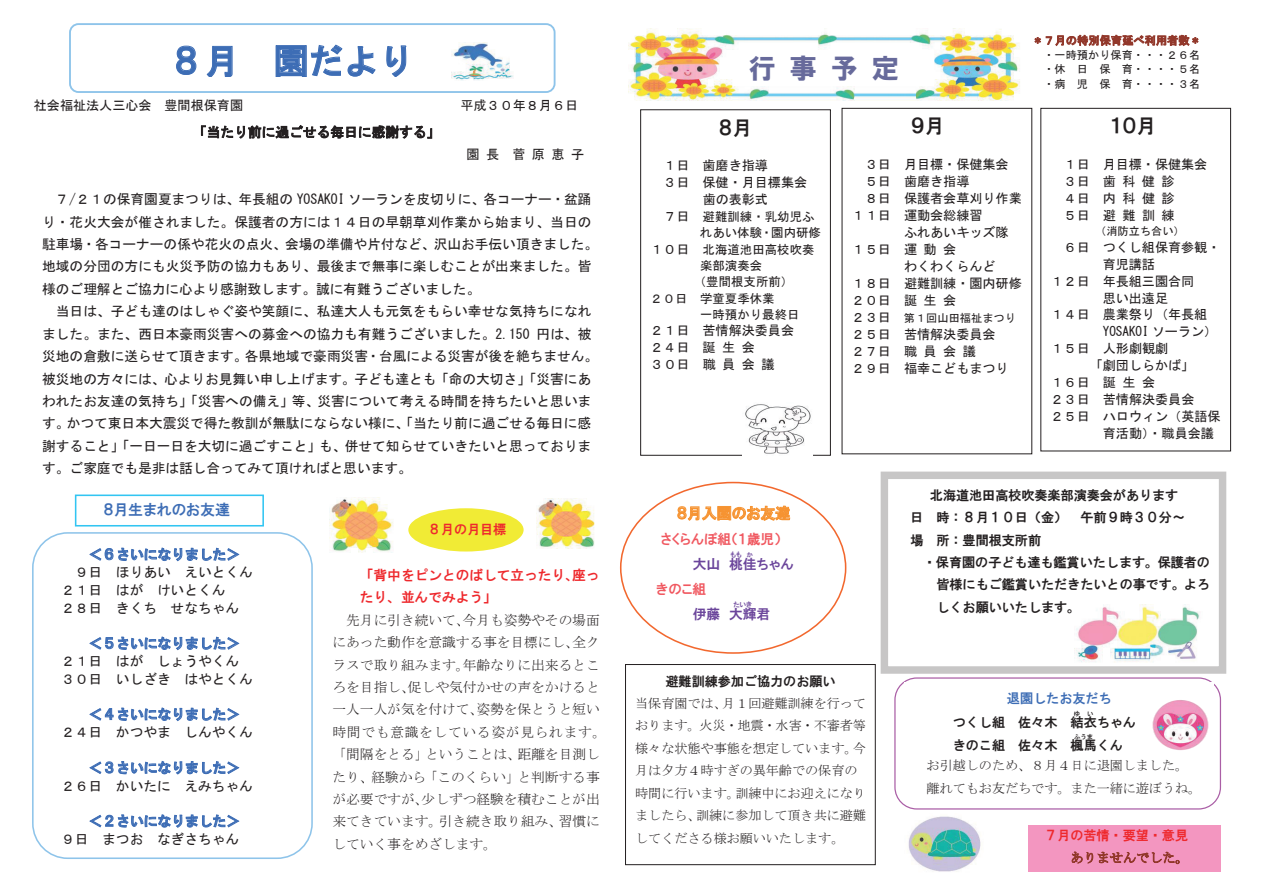
<style>
.page{position:relative;width:1263px;height:893px;background:#fff}
.page>*{position:absolute;margin:0;border:0;box-sizing:border-box;transform-origin:0 0}
.t1{font:34.8px "HG Gothic E";letter-spacing:.005em;color:#3d6db5}
.t2{font:27.3px "HGP Soei Kakugothic UB";color:#676a9b}
.t3{font:19.8px "HGP Gothic E";color:#231f20}
.t4{font:15px "HGP Gothic E";color:#3d6db5}
.t5{font:15px "HGP Gothic E";color:#f69331}
.t6{font:13.8px/22.4px "MS Gothic";color:#231f20}
.t7{font:13.8px/22.4px "MS Mincho";color:#231f20}
.t8{font:13.8px "HG Gothic E";color:#3d6db5}
.t9{font:13.8px/22.4px "HG Gothic E";color:#ee292d}
.t10{font:13.8px "HGP Gothic E";color:#f0575f}
.t11{font:13.8px "HGP Gothic E";color:#6b459b}
.t12{font:13.2px/17px "MS Gothic";color:#231f20}
.t13{font:13.2px/22.4px "MS Mincho";color:#231f20}
.t14{font:13.2px/22.4px "HG Gothic E";color:#231f20}
.t15{font:13.2px/17px "MS Gothic";letter-spacing:.245em;color:#231f20}
.t16{font:13.2px "HG Gothic E";color:#ee292d}
.t17{font:13.2px "HG Gothic E";color:#3d6db5}
.t18{font:12.45px "MS Gothic";color:#231f20}
.t19{font:11.25px/14.5px "MS Gothic";color:#231f20;text-align:justify}
.t20{font:11.25px "MS Gothic";color:#92382b}
.t21{font:6.9px "HGP Gothic E";color:#6b459b}
.t22{font:6.3px "HG Gothic E";color:#231f20}
.t23{font:6.3px "HGP Gothic E";color:#6b459b}
.s1{font-size:13.2px}
</style>
<div class="page">
<svg style="left:176px;top:45px;width:21px;height:30px"></svg>
<svg style="left:206px;top:45px;width:27px;height:31px"></svg>
<svg style="left:275px;top:44px;width:101px;height:32px"></svg>
<svg style="left:386px;top:45px;width:21px;height:31px"></svg>
<div style="left:408px;top:508px;width:116px;height:43px;background:#f1eb35;border-radius:50%"></div>
<img style="left:628px;top:29px;width:392px;height:72px">
<div style="left:1028px;top:825px;width:192px;height:47px;background:#f396c0"></div>
<svg style="left:89px;top:548px;width:150px;height:13px"></svg>
<svg style="left:89px;top:637px;width:150px;height:13px"></svg>
<svg style="left:89px;top:707px;width:150px;height:14px"></svg>
<svg style="left:89px;top:761px;width:150px;height:13px"></svg>
<svg style="left:89px;top:814px;width:150px;height:14px"></svg>
<svg style="left:201px;top:125px;width:231px;height:14px"></svg>
<div style="left:640px;top:109px;width:191px;height:347px;border:1px solid #231f20"></div>
<div style="left:1040px;top:108px;width:191px;height:343px;border:1px solid #231f20"></div>
<svg style="left:1034px;top:35px;width:164px;height:12px"></svg>
<div style="left:32px;top:532px;width:281px;height:327px;border:2px solid #8ec4ea;border-radius:35px"></div>
<svg style="left:677px;top:506px;width:113px;height:15px"></svg>
<svg style="left:1072px;top:852px;width:107px;height:13px"></svg>
<div style="left:69px;top:23px;width:486px;height:70px;border:2px solid #8ec4ea;border-radius:8px"></div>
<img style="left:451px;top:42px;width:62px;height:39px">
<div style="left:75px;top:494px;width:189px;height:32px;border:2px solid #32c5f2"></div>
<img style="left:536px;top:499px;width:59px;height:49px">
<img style="left:330px;top:498px;width:63px;height:55px">
<img style="left:743px;top:404px;width:70px;height:51px">
<div style="left:625px;top:664px;width:251px;height:201px;border:1px solid #231f20"></div>
<svg style="left:881px;top:472px;width:345px;height:202px"></svg>
<img style="left:1074px;top:605px;width:128px;height:58px">
<div style="left:894px;top:677px;width:327px;height:133px;border:1px solid #aa5fa6;border-radius:22px"></div>
<div style="left:904px;top:682px;width:310px;height:120px;background:#fff"></div>
<img style="left:908px;top:816px;width:73px;height:56px">
<img style="left:1152px;top:700px;width:56px;height:50px">
<h1 class="t1" style="left:169px;top:44px;width:246px">８月 園だより</h1>
<h2 class="t2" style="left:748px;top:55px;width:152px">行事予定</h2>
<p class="t12" style="left:34px;top:97px;width:211px">社会福祉法人三心会 豊間根保育園</p>
<p class="t12" style="left:460px;top:97px;width:119px">平成３０年８月６日</p>
<p class="t6" style="left:193px;top:121px;width:249px">「当たり前に過ごせる毎日に感謝する」</p>
<p class="t12" style="left:466px;top:146px;width:119px">園長 菅原恵子</p>
<p class="t6" style="left:42px;top:188px;width:558px;text-indent:13px">７/２１の保育園夏まつりは、年長組の YOSAKOI ソーランを皮切りに、各コーナー・盆踊り・花火大会が催されました。保護者の方には１４日の早朝草刈作業から始まり、当日の駐車場・各コーナーの係や花火の点火、会場の準備や片付など、沢山お手伝い頂きました。地域の分団の方にも火災予防の協力もあり、最後まで無事に楽しむことが出来ました。皆様のご理解とご協力に心より感謝致します。誠に有難うございました。</p>
<p class="t6" style="left:42px;top:300px;width:558px;text-indent:14px">当日は、子ども達のはしゃぐ姿や笑顔に、私達大人も元気をもらい幸せな気持ちになれました。また、西日本豪雨災害への募金への協力も有難うございました。2.150 円は、被災地の倉敷に送らせて頂きます。各県地域で豪雨災害・台風による災害が後を絶ちません。被災地の方々には、心よりお見舞い申し上げます。子ども達とも「命の大切さ」「災害にあわれたお友達の気持ち」「災害への備え」等、災害について考える時間を持ちたいと思います。かつて東日本大震災で得た教訓が無駄にならない様に、「当たり前に過ごせる毎日に感謝すること」「一日一日を大切に過ごすこと」も、併せて知らせていきたいと思っております。ご家庭でも是非は話し合ってみて頂ければと思います。</p>
<h3 class="t3" style="left:719px;top:117px;width:34px">８月</h3>
<p class="t12" style="left:663px;top:157px;width:106px">１日 歯磨き指導</p>
<p class="t12" style="left:663px;top:174px;width:145px">３日 保健・月目標集会</p>
<p class="t12" style="left:703px;top:191px;width:67px">歯の表彰式</p>
<p class="t18" style="left:663px;top:210px;width:153px"><span class="s1">７日</span> 避難訓練・乳幼児ふ</p>
<p class="t18" style="left:700px;top:226px;width:122px">れあい体験・園内研修</p>
<p class="t18" style="left:650px;top:243px;width:166px"><span class="s1">１０日</span> 北海道池田高校吹奏</p>
<p class="t18" style="left:700px;top:260px;width:64px">楽部演奏会</p>
<p class="t18" style="left:694px;top:276px;width:101px">（豊間根支所前）</p>
<p class="t18" style="left:650px;top:292px;width:126px">２０日 学童夏季休業</p>
<p class="t18" style="left:700px;top:308px;width:101px">一時預かり最終日</p>
<p class="t12" style="left:650px;top:322px;width:146px">２１日 苦情解決委員会<br>２４日 誕生会<br>３０日 職員会議</p>
<h3 class="t3" style="left:911px;top:116px;width:34px">９月</h3>
<p class="t12" style="left:865px;top:156px;width:145px">３日 月目標・保健集会</p>
<p class="t12" style="left:865px;top:173px;width:106px">５日 歯磨き指導</p>
<p class="t12" style="left:865px;top:190px;width:159px">８日 保護者会草刈り作業</p>
<p class="t12" style="left:852px;top:207px;width:132px">１１日 運動会総練習</p>
<p class="t12" style="left:904px;top:224px;width:106px">ふれあいキッズ隊</p>
<p class="t12" style="left:852px;top:241px;width:106px">１５日 運動会</p>
<p class="t12" style="left:904px;top:258px;width:93px">わくわくらんど</p>
<p class="t12" style="left:852px;top:275px;width:172px">１８日 避難訓練・園内研修</p>
<p class="t12" style="left:852px;top:292px;width:106px">２０日 誕生会</p>
<p class="t19" style="left:852px;top:310px;width:166px"><span class="s1">２３日</span> 第１回山田福祉まつり</p>
<p class="t12" style="left:851px;top:326px;width:159px">２５日 苦情解決委員会<br>２７日 職員会議<br>２９日 福幸こどもまつり</p>
<p class="t20" style="left:1032px;top:35px;width:170px">＊７月の特別保育延べ利用者数＊</p>
<p class="t19" style="left:1043px;top:48px;width:158px">・一時預かり保育・・・２６名・休 日 保 育・・・・５名・病 児 保 育・・・・３名</p>
<h3 class="t3" style="left:1110px;top:116px;width:47px">１０月</h3>
<p class="t15" style="left:1063px;top:156px;width:145px">１日 月目標・保健集会<br>３日 歯科健診<br>４日 内科健診<br>５日 避難訓練</p>
<p class="t19" style="left:1095px;top:224px;width:91px">（消防立ち合い）</p>
<p class="t12" style="left:1063px;top:238px;width:159px">６日 つくし組保育参観・</p>
<p class="t12" style="left:1103px;top:255px;width:54px">育児講話</p>
<p class="t12" style="left:1050px;top:272px;width:146px">１２日 年長組三園合同</p>
<p class="t12" style="left:1103px;top:289px;width:67px">思い出遠足</p>
<p class="t12" style="left:1050px;top:306px;width:159px">１４日 農業祭り（年長組</p>
<p class="t12" style="left:1103px;top:323px;width:116px">YOSAKOI ソーラン）</p>
<p class="t12" style="left:1050px;top:340px;width:119px">１５日 人形劇観劇</p>
<p class="t12" style="left:1090px;top:357px;width:106px">「劇団しらかば」</p>
<p class="t12" style="left:1050px;top:374px;width:106px">１６日 誕生会</p>
<p class="t12" style="left:1050px;top:391px;width:146px">２３日 苦情解決委員会</p>
<p class="t12" style="left:1050px;top:408px;width:172px">２５日 ハロウィン（英語保</p>
<p class="t12" style="left:1103px;top:425px;width:113px">育活動）・職員会議</p>
<p class="t4" style="left:104px;top:502px;width:128px">８月生まれのお友達</p>
<p class="t5" style="left:677px;top:506px;width:114px">８月入園のお友達</p>
<p class="t10" style="left:661px;top:532px;width:122px">さくらんぼ組（１歳児）</p>
<p class="t11" style="left:693px;top:557px;width:103px">大山 桃佳ちゃん</p>
<p class="t16" style="left:428px;top:522px;width:80px">８月の月目標</p>
<p class="t9" style="left:360px;top:564px;width:241px">「背中をピンとのばして立ったり、座ったり、並んでみよう」</p>
<p class="t7" style="left:332px;top:609px;width:275px;text-indent:14px">先月に引き続いて、今月も姿勢やその場面にあった動作を意識する事を目標にし、全クラスで取り組みます。年齢なりに出来るところを目指し、促しや気付かせの声をかけると一人一人が気を付けて、姿勢を保とうと短い時間でも意識をしている姿が見られます。「間隔をとる」ということは、距離を目測したり、経験から「このくらい」と判断する事が必要ですが、少しずつ経験を積むことが出来てきています。引き続き取り組み、習慣にしていく事をめざします。</p>
<p class="t8" style="left:89px;top:547px;width:153px">＜６さいになりました＞</p>
<p class="t6" style="left:61px;top:563px;width:193px;line-height:17.9px;text-indent:14px">９日 ほりあい えいとくん<br>２１日 はが けいとくん<br>２８日 きくち せなちゃん</p>
<p class="t8" style="left:89px;top:636px;width:153px">＜５さいになりました＞</p>
<p class="t6" style="left:61px;top:652px;width:193px;line-height:17.7px">２１日 はが しょうやくん<br>３０日 いしざき はやとくん</p>
<p class="t8" style="left:89px;top:707px;width:153px">＜４さいになりました＞</p>
<p class="t6" style="left:61px;top:721px;width:193px">２４日 かつやま しんやくん</p>
<p class="t8" style="left:89px;top:761px;width:153px">＜３さいになりました＞</p>
<p class="t6" style="left:61px;top:774px;width:193px">２６日 かいたに えみちゃん</p>
<p class="t8" style="left:89px;top:814px;width:153px">＜２さいになりました＞</p>
<p class="t6" style="left:61px;top:828px;width:179px">９日 まつお なぎさちゃん</p>
<p class="t21" style="left:730px;top:551px;width:13px">もも</p>
<p class="t23" style="left:747px;top:551px;width:8px">か</p>
<p class="t10" style="left:656px;top:582px;width:52px">きのこ組</p>
<p class="t11" style="left:693px;top:607px;width:79px">伊藤 大輝君</p>
<p class="t21" style="left:733px;top:600px;width:20px">たいき</p>
<p class="t14" style="left:665px;top:670px;width:172px">避難訓練参加ご協力のお願い</p>
<p class="t13" style="left:635px;top:692px;width:233px">当保育園では、月１回避難訓練を行っております。火災・地震・水害・不審者等様々な状態や事態を想定しています。今月は夕方４時すぎの異年齢での保育の時間に行います。訓練中にお迎えになりましたら、訓練に参加して頂き共に避難してくださる様お願いいたします。</p>
<p class="t14" style="left:910px;top:484px;width:276px;text-indent:20px">北海道池田高校吹奏楽部演奏会があります日 時：８月１０日（金） 午前９時３０分～場 所：豊間根支所前</p>
<p class="t14" style="left:936px;top:551px;width:275px;text-align:justify;text-indent:-13px">・保育園の子ども達も鑑賞いたします。保護者の皆様にもご鑑賞いただきたいとの事です。よろしくお願いいたします。</p>
<p class="t17" style="left:1007px;top:691px;width:106px">退園したお友だち</p>
<p class="t14" style="left:953px;top:711px;width:185px">つくし組 佐々木 結衣ちゃん</p>
<p class="t22" style="left:1074px;top:711px;width:8px">ゆ</p>
<p class="t22" style="left:1087px;top:711px;width:8px">い</p>
<p class="t14" style="left:953px;top:734px;width:172px">きのこ組 佐々木 楓馬くん</p>
<p class="t22" style="left:1074px;top:733px;width:20px">ふうま</p>
<p class="t13" style="left:927px;top:754px;width:276px">お引越しのため、８月４日に退園しました。離れてもお友だちです。また一緒に遊ぼうね。</p>
<p class="t16" style="left:1044px;top:829px;width:146px">７月の苦情・要望・意見</p>
</div>
